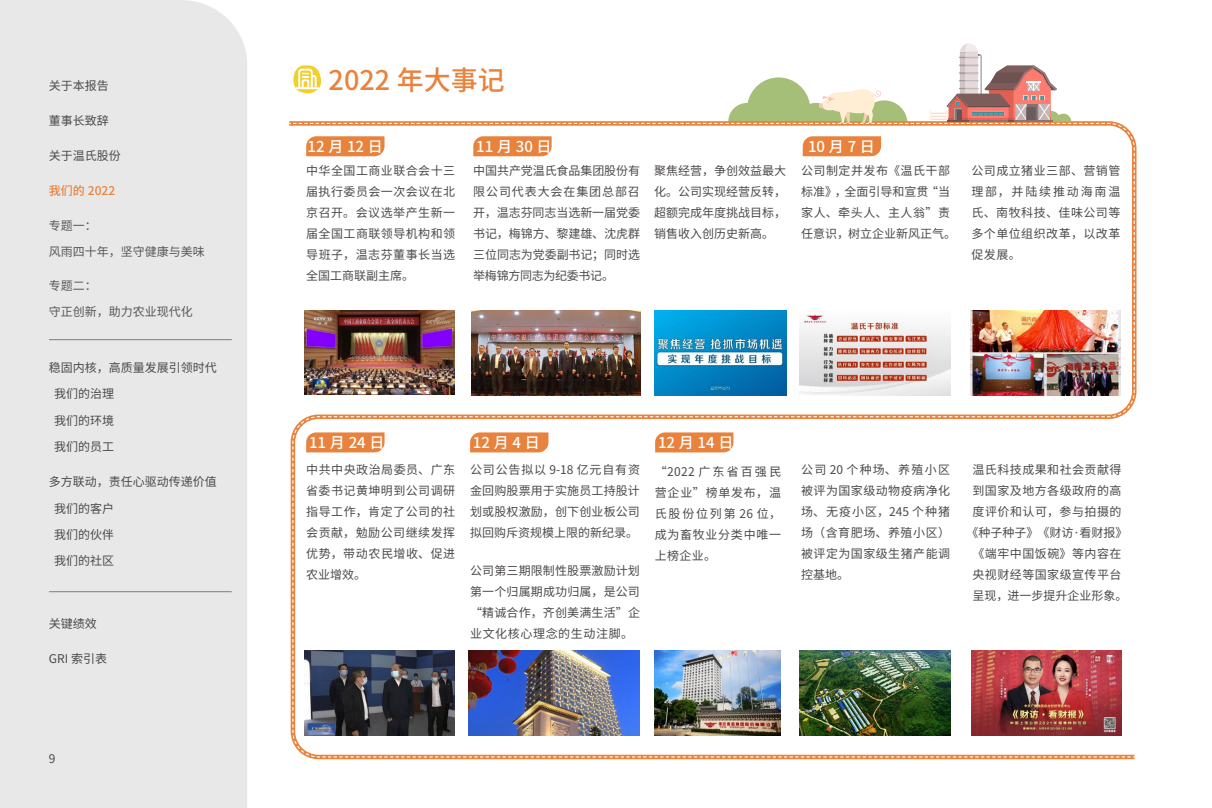
<style>
.page{position:relative;width:1212px;height:808px;background:#fff}
.page>*{position:absolute;margin:0;border:0;box-sizing:border-box;transform-origin:0 0}
.t1{font:500 27px "Source Han Sans CN";color:#e8823c}
.t2{font:500 15px "Source Han Sans CN";letter-spacing:.25em;color:#fff}
.t3{font:12px/21px "Source Han Sans CN";letter-spacing:.025em;color:#4c4948;text-align:justify}
.t4{font:12px/21px "Source Han Sans CN";color:#4c4948}
.t5{font:12px/26px "Source Han Sans CN";color:#595757}
.t6{font:500 12px "Source Han Sans CN";color:#e8823c}
</style>
<div class="page">
<div style="left:0;top:0;width:247px;height:808px;background:#e8e8e8"></div>
<hr style="left:49px;top:339px;width:183px;height:1px;background:#898989">
<hr style="left:49px;top:591px;width:183px;height:1px;background:#898989">
<img style="left:289px;top:122px;width:846px;height:636px">
<img style="left:293px;top:44px;width:842px;height:344px">
<p class="t3" style="left:49px;top:75px;width:62px">关于本报告</p>
<p class="t3" style="left:49px;top:110px;width:62px">董事长致辞</p>
<p class="t3" style="left:49px;top:145px;width:74px">关于温氏股份</p>
<p class="t6" style="left:49px;top:183px;width:68px">我们的 2022</p>
<p class="t5" style="left:49px;top:212px;width:158px">专题一：<br>风雨四十年，坚守健康与美味</p>
<p class="t5" style="left:49px;top:273px;width:146px">专题二：<br>守正创新，助力农业现代化</p>
<p class="t4" style="left:49px;top:357px;width:170px">稳固内核，高质量发展引领时代</p>
<p class="t4" style="left:54px;top:381px;width:62px;line-height:26.4px">我们的治理我们的环境</p>
<p class="t3" style="left:54px;top:437px;width:62px">我们的员工</p>
<p class="t4" style="left:54px;top:469px;width:164px;line-height:26.4px;text-indent:-5px">多方联动，责任心驱动传递价值我们的客户</p>
<p class="t3" style="left:54px;top:524px;width:62px">我们的伙伴</p>
<p class="t3" style="left:54px;top:551px;width:62px">我们的社区</p>
<p class="t3" style="left:49px;top:614px;width:50px">关键绩效</p>
<p class="t3" style="left:49px;top:649px;width:60px">GRI 索引表</p>
<p class="t3" style="left:49px;top:748px;width:8px">9</p>
<h1 class="t1" style="left:329px;top:65px;width:178px">2022 年大事记</h1>
<p class="t2" style="left:307px;top:138px;width:77px">12月12日</p>
<p class="t2" style="left:476px;top:138px;width:77px">11月30日</p>
<p class="t2" style="left:808px;top:138px;width:68px">10月7日</p>
<p class="t3" style="left:306px;top:161px;width:151px">中华全国工商业联合会十三届执行委员会一次会议在北京召开。会议选举产生新一届全国工商联领导机构和领导班子，温志芬董事长当选全国工商联副主席。</p>
<p class="t3" style="left:971px;top:161px;width:151px">公司成立猪业三部、营销管理部，并陆续推动海南温氏、南牧科技、佳味公司等多个单位组织改革，以改革促发展。</p>
<p class="t3" style="left:473px;top:161px;width:168px">中国共产党温氏食品集团股份有限公司代表大会在集团总部召开，温志芬同志当选新一届党委书记，梅锦方、黎建雄、沈虎群三位同志为党委副书记；同时选举梅锦方同志为纪委书记。</p>
<p class="t3" style="left:654px;top:161px;width:134px">聚焦经营，争创效益最大化。公司实现经营反转，超额完成年度挑战目标，销售收入创历史新高。</p>
<p class="t4" style="left:801px;top:161px;width:157px">公司制定并发布《温氏干部标准》，全面引导和宣贯“当家人、牵头人、主人翁”责任意识，树立企业新风正气。</p>
<p class="t2" style="left:309px;top:434px;width:77px">11月24日</p>
<p class="t2" style="left:473px;top:434px;width:68px">12月4日</p>
<p class="t2" style="left:658px;top:434px;width:77px">12月14日</p>
<p class="t3" style="left:306px;top:459px;width:151px">中共中央政治局委员、广东省委书记黄坤明到公司调研指导工作，肯定了公司的社会贡献，勉励公司继续发挥优势，带动农民增收、促进农业增效。</p>
<p class="t3" style="left:470px;top:459px;width:171px">公司公告拟以 9-18 亿元自有资金回购股票用于实施员工持股计划或股权激励，创下创业板公司拟回购斥资规模上限的新纪录。</p>
<p class="t3" style="left:470px;top:560px;width:171px">公司第三期限制性股票激励计划第一个归属期成功归属，是公司“精诚合作，齐创美满生活”企业文化核心理念的生动注脚。</p>
<p class="t3" style="left:655px;top:461px;width:128px">“2022 广东省百强民营企业”榜单发布，温氏股份位列第 26 位，成为畜牧业分类中唯一上榜企业。</p>
<p class="t3" style="left:801px;top:459px;width:151px">公司 20 个种场、养殖小区被评为国家级动物疫病净化场、无疫小区，245 个种猪场（含育肥场、养殖小区）被评定为国家级生猪产能调控基地。</p>
<p class="t3" style="left:966px;top:459px;width:163px;text-align:center">温氏科技成果和社会贡献得到国家及地方各级政府的高度评价和认可，参与拍摄的《种子种子》《财访·看财报》《端牢中国饭碗》等内容在央视财经等国家级宣传平台呈现，进一步提升企业形象。</p>
</div>
